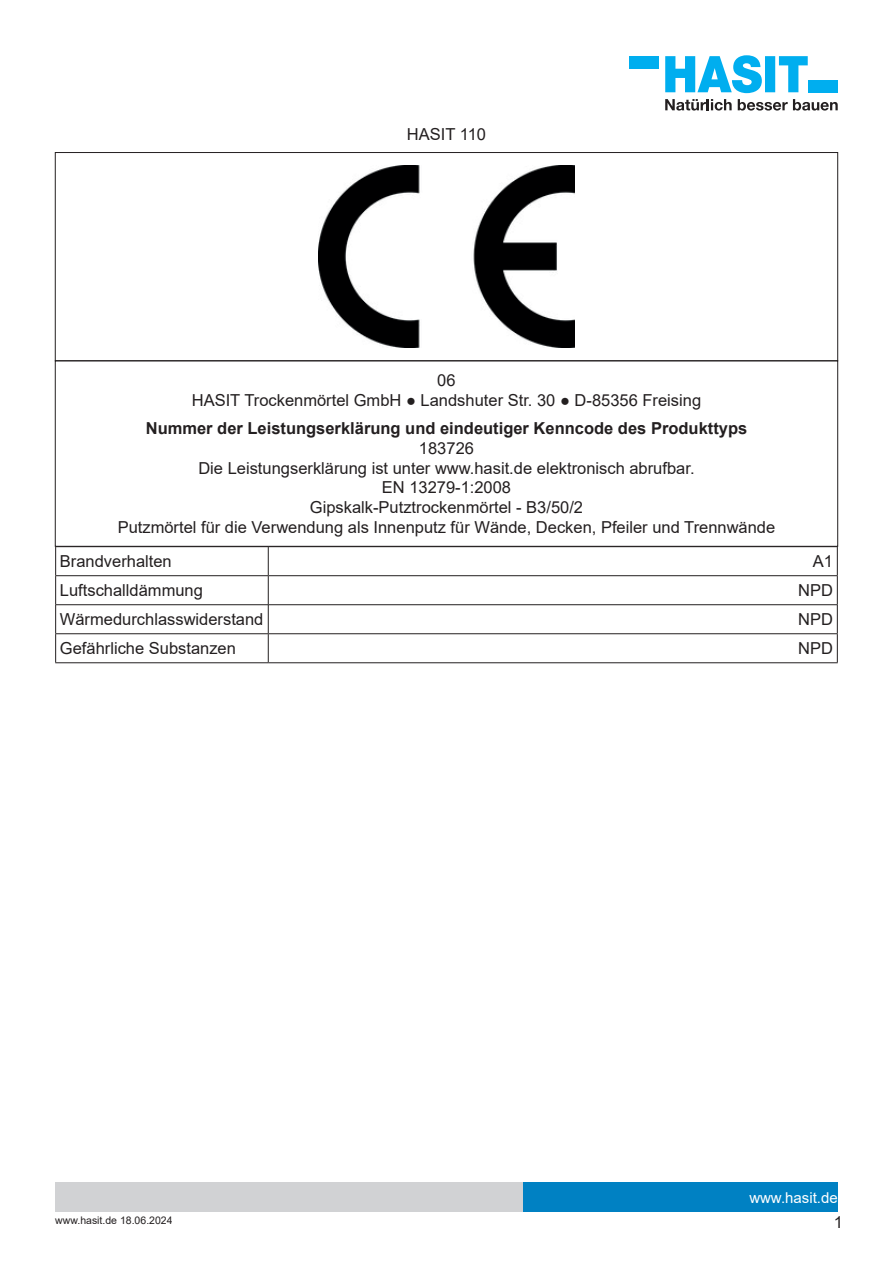
<style>
.page{position:relative;width:893px;height:1263px;background:#fff}
.page>*{position:absolute;margin:0;border:0;box-sizing:border-box;transform-origin:0 0}
.t1{font:16.5px/19.8px "Arial";color:#231f20;text-align:center}
.t2{font:700 16.5px "Arial";color:#231f20}
.t3{font:15px "Arial";color:#fff}
.t4{font:10.5px "Arial";color:#231f20}
</style>
<div class="page">
<div style="left:523px;top:1182px;width:315px;height:30px;background:#0081c3"></div>
<div style="left:55px;top:1182px;width:468px;height:30px;background:#d1d2d4"></div>
<svg style="left:665px;top:55px;width:143px;height:38px"></svg>
<div style="left:629px;top:56px;width:30px;height:13px;background:#00aeef"></div>
<div style="left:808px;top:80px;width:30px;height:12px;background:#00aeef"></div>
<svg style="left:665px;top:99px;width:67px;height:12px"></svg>
<svg style="left:738px;top:99px;width:100px;height:12px"></svg>
<img style="left:319px;top:166px;width:255px;height:181px">
<div style="left:55px;top:360px;width:783px;height:187px;border:1px solid #231f20"></div>
<hr style="left:55px;top:546px;width:213px;height:1px;background:#231f20">
<hr style="left:268px;top:546px;width:570px;height:1px;background:#231f20">
<hr style="left:55px;top:575px;width:213px;height:1px;background:#231f20">
<hr style="left:268px;top:575px;width:570px;height:1px;background:#231f20">
<hr style="left:55px;top:633px;width:213px;height:1px;background:#231f20">
<svg style="left:55px;top:547px;width:1px;height:115px"></svg>
<hr style="left:268px;top:633px;width:570px;height:1px;background:#231f20">
<svg style="left:268px;top:547px;width:1px;height:115px"></svg>
<svg style="left:837px;top:547px;width:1px;height:115px"></svg>
<hr style="left:55px;top:662px;width:213px;height:1px;background:#231f20">
<hr style="left:268px;top:662px;width:570px;height:1px;background:#231f20">
<hr style="left:56px;top:604px;width:212px;height:1px;background:#231f20">
<hr style="left:268px;top:604px;width:569px;height:1px;background:#231f20">
<p class="t1" style="left:407px;top:124px;width:81px">HASIT 110</p>
<p class="t1" style="left:192px;top:370px;width:511px">06<br>HASIT Trockenmörtel GmbH ● Landshuter Str. 30 ● D-85356 Freising</p>
<p class="t2" style="left:146px;top:417px;width:603px">Nummer der Leistungserklärung und eindeutiger Kenncode des Produkttyps</p>
<p class="t1" style="left:118px;top:438px;width:659px">183726<br>Die Leistungserklärung ist unter www.hasit.de elektronisch abrufbar.<br>EN 13279-1:2008<br>Gipskalk-Putztrockenmörtel - B3/50/2<br>Putzmörtel für die Verwendung als Innenputz für Wände, Decken, Pfeiler und Trennwände</p>
<p class="t1" style="left:60px;top:551px;width:113px">Brandverhalten</p>
<p class="t1" style="left:813px;top:551px;width:22px">A1</p>
<p class="t1" style="left:60px;top:580px;width:145px">Luftschalldämmung</p>
<p class="t1" style="left:798px;top:580px;width:36px">NPD</p>
<p class="t1" style="left:60px;top:609px;width:205px">Wärmedurchlasswiderstand</p>
<p class="t1" style="left:798px;top:609px;width:36px">NPD</p>
<p class="t1" style="left:60px;top:638px;width:178px">Gefährliche Substanzen</p>
<p class="t1" style="left:798px;top:638px;width:36px">NPD</p>
<p class="t4" style="left:55px;top:1213px;width:119px">www.hasit.de 18.06.2024</p>
<p class="t3" style="left:749px;top:1187px;width:90px">www.hasit.de</p>
<p class="t1" style="left:834px;top:1212px;width:11px">1</p>
</div>
